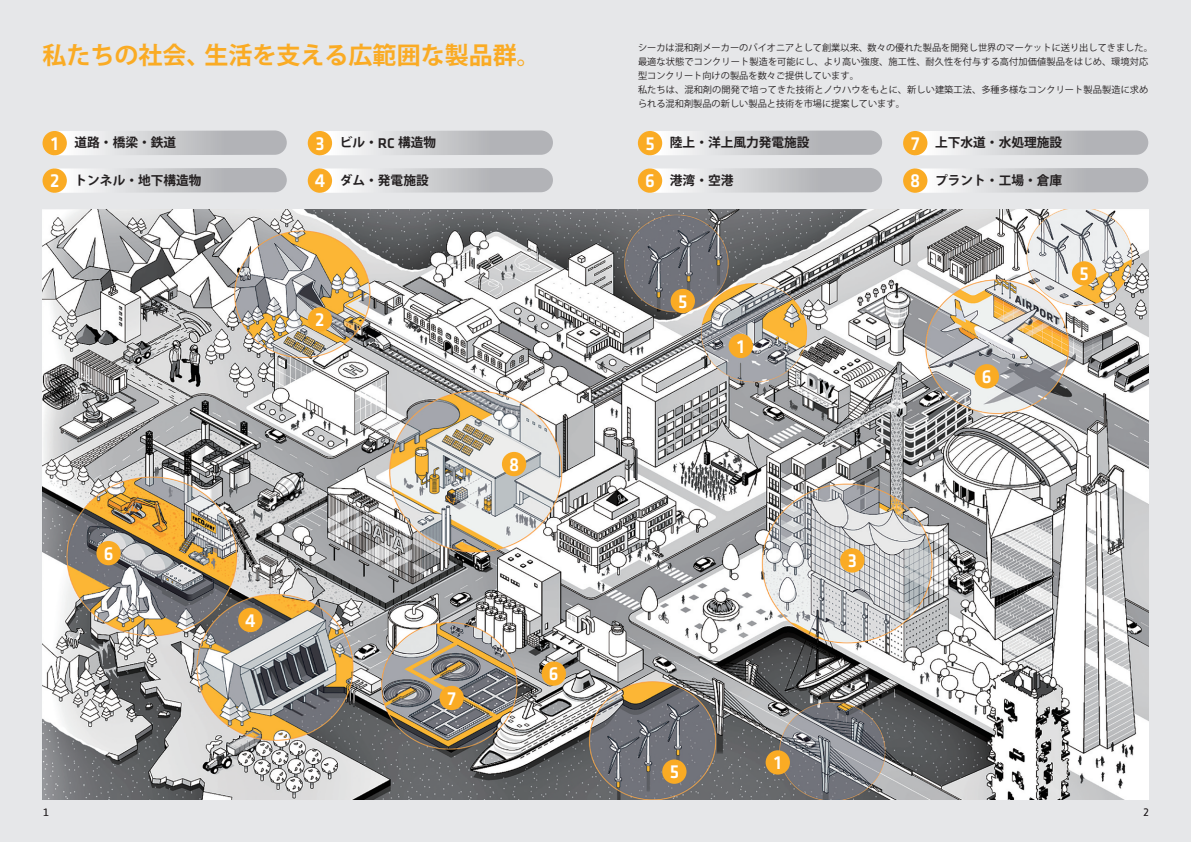
<style>
.page{position:relative;width:1191px;height:842px;background:#e6e7e9}
.page>*{position:absolute;margin:0;border:0;box-sizing:border-box;transform-origin:0 0}
.t1{font:700 24px "Koz Go Pr 6 N";color:#faab24}
.t2{font:500 19.5px/37.5px "Klavika";color:#fff;scale:.95 1}
.t3{font:700 12.7px "Koz Go Pr 6 N";color:#231f20}
.t4{font:300 11.4px "Klavika";color:#231f20}
.t5{font:9.2px/14px "Koz Go Pr 6 N";color:#231f20}
.s1{font-family:"Klavika";font-weight:500;font-size:14.6px}
</style>
<div class="page">
<svg style="left:918px;top:130px;width:230px;height:25px"></svg>
<svg style="left:653px;top:130px;width:229px;height:25px"></svg>
<svg style="left:323px;top:130px;width:230px;height:25px"></svg>
<svg style="left:58px;top:130px;width:229px;height:25px"></svg>
<svg style="left:918px;top:168px;width:230px;height:25px"></svg>
<svg style="left:653px;top:168px;width:229px;height:25px"></svg>
<svg style="left:323px;top:168px;width:230px;height:25px"></svg>
<svg style="left:58px;top:168px;width:229px;height:25px"></svg>
<img style="left:43px;top:209px;width:1105px;height:591px">
<div style="left:728px;top:334px;width:25px;height:24px;background:#faab24;border-radius:50%"></div>
<div style="left:765px;top:750px;width:25px;height:25px;background:#faab24;border-radius:50%"></div>
<div style="left:638px;top:131px;width:24px;height:24px;background:#faab24;border-radius:50%"></div>
<div style="left:1071px;top:261px;width:25px;height:25px;background:#faab24;border-radius:50%"></div>
<div style="left:670px;top:289px;width:25px;height:24px;background:#faab24;border-radius:50%"></div>
<div style="left:662px;top:759px;width:24px;height:25px;background:#faab24;border-radius:50%"></div>
<div style="left:308px;top:131px;width:24px;height:24px;background:#faab24;border-radius:50%"></div>
<div style="left:43px;top:131px;width:24px;height:24px;background:#faab24;border-radius:50%"></div>
<div style="left:840px;top:548px;width:24px;height:25px;background:#faab24;border-radius:50%"></div>
<div style="left:903px;top:131px;width:24px;height:24px;background:#faab24;border-radius:50%"></div>
<div style="left:903px;top:168px;width:24px;height:25px;background:#faab24;border-radius:50%"></div>
<div style="left:439px;top:686px;width:25px;height:24px;background:#faab24;border-radius:50%"></div>
<div style="left:43px;top:168px;width:24px;height:25px;background:#faab24;border-radius:50%"></div>
<div style="left:308px;top:307px;width:24px;height:25px;background:#faab24;border-radius:50%"></div>
<div style="left:638px;top:168px;width:24px;height:25px;background:#faab24;border-radius:50%"></div>
<div style="left:541px;top:661px;width:25px;height:25px;background:#faab24;border-radius:50%"></div>
<div style="left:974px;top:364px;width:25px;height:24px;background:#faab24;border-radius:50%"></div>
<div style="left:96px;top:541px;width:25px;height:24px;background:#faab24;border-radius:50%"></div>
<div style="left:308px;top:168px;width:24px;height:25px;background:#faab24;border-radius:50%"></div>
<div style="left:238px;top:608px;width:24px;height:24px;background:#faab24;border-radius:50%"></div>
<div style="left:502px;top:452px;width:24px;height:24px;background:#faab24;border-radius:50%"></div>
<h1 class="t1" style="left:43px;top:41px;width:500px">私たちの社会、生活を支える広範囲な製品群。</h1>
<p class="t5" style="left:638px;top:40px;width:516px">シーカは混和剤メーカーのパイオニアとして創業以来、数々の優れた製品を開発し世界のマーケットに送り出してきました。最適な状態でコンクリート製造を可能にし、より高い強度、施工性、耐久性を付与する高付加価値製品をはじめ、環境対応型コンクリート向けの製品を数々ご提供しています。<br>私たちは、混和剤の開発で培ってきた技術とノウハウをもとに、新しい建築工法、多種多様なコンクリート製品製造に求められる混和剤製品の新しい製品と技術を市場に提案しています。</p>
<h3 class="t3" style="left:75px;top:136px;width:103px">道路・橋梁・鉄道</h3>
<h3 class="t3" style="left:340px;top:136px;width:98px">ビル・<span class="s1">RC</span> 構造物</h3>
<h3 class="t3" style="left:670px;top:136px;width:141px">陸上・洋上風力発電施設</h3>
<h3 class="t3" style="left:935px;top:136px;width:129px">上下水道・水処理施設</h3>
<h3 class="t3" style="left:75px;top:173px;width:128px">トンネル・地下構造物</h3>
<h3 class="t3" style="left:340px;top:173px;width:90px">ダム・発電施設</h3>
<h3 class="t3" style="left:670px;top:173px;width:65px">港湾・空港</h3>
<h3 class="t3" style="left:935px;top:173px;width:129px">プラント・工場・倉庫</h3>
<h2 class="t2" style="left:51px;top:125px;width:9px">1</h2>
<h2 class="t2" style="left:315px;top:125px;width:11px">3</h2>
<h2 class="t2" style="left:645px;top:125px;width:11px">5</h2>
<h2 class="t2" style="left:910px;top:125px;width:12px">7<br>8</h2>
<h2 class="t2" style="left:50px;top:162px;width:11px">2</h2>
<h2 class="t2" style="left:645px;top:162px;width:12px">6</h2>
<h2 class="t2" style="left:315px;top:162px;width:13px">4</h2>
<h2 class="t2" style="left:104px;top:535px;width:12px">6</h2>
<h2 class="t2" style="left:315px;top:301px;width:11px">2</h2>
<h2 class="t2" style="left:245px;top:602px;width:13px">4</h2>
<h2 class="t2" style="left:509px;top:446px;width:12px">8</h2>
<h2 class="t2" style="left:447px;top:680px;width:10px">7</h2>
<h2 class="t2" style="left:549px;top:655px;width:12px">6</h2>
<h2 class="t2" style="left:678px;top:283px;width:11px">5</h2>
<h2 class="t2" style="left:737px;top:328px;width:9px">1</h2>
<h2 class="t2" style="left:669px;top:753px;width:11px">5</h2>
<h2 class="t2" style="left:847px;top:542px;width:11px">3</h2>
<h2 class="t2" style="left:774px;top:744px;width:9px">1</h2>
<h2 class="t2" style="left:982px;top:358px;width:12px">6</h2>
<h2 class="t2" style="left:1079px;top:255px;width:11px">5</h2>
<p class="t4" style="left:43px;top:806px;width:7px">1</p>
<p class="t4" style="left:1143px;top:806px;width:7px">2</p>
</div>
